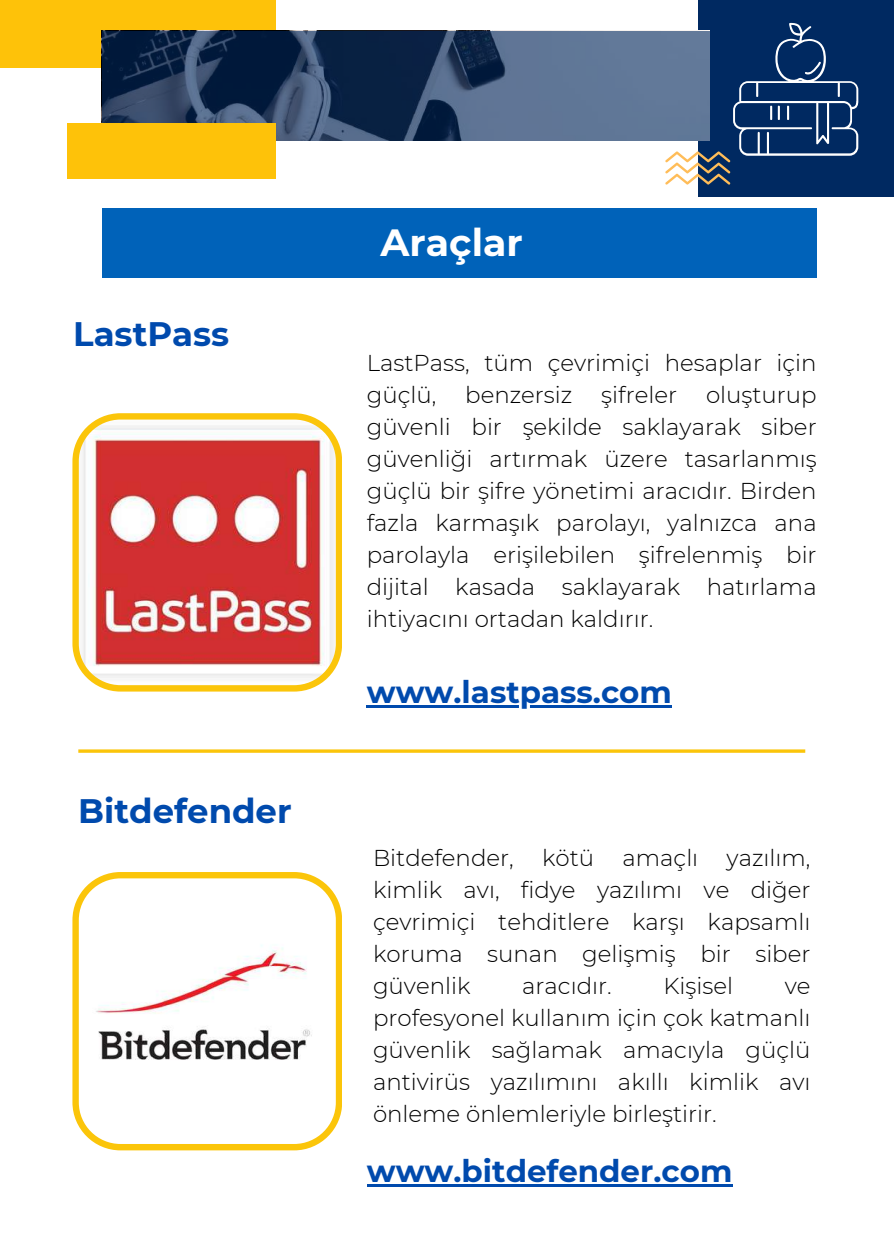
<style>
.page{position:relative;width:894px;height:1233px;background:#fff}
.page>*{position:absolute;margin:0;border:0;box-sizing:border-box;transform-origin:0 0}
.t1{font:700 37.8px "Montserrat";color:#fff}
.t2{font:700 33.9px "Montserrat";color:#004aad}
.t3{font:700 30.9px "Montserrat";color:#004aad}
.t4{font:300 22.95px/32.1px "Montserrat";color:#000;text-align:justify}
</style>
<div class="page">
<div style="left:697px;top:0;width:196px;height:197px;background:#002961"></div>
<div style="left:0;top:0;width:276px;height:68px;background:#fec209"></div>
<svg style="left:102px;top:31px;width:563px;height:109px"></svg>
<div style="left:67px;top:124px;width:209px;height:55px;background:#fec209"></div>
<svg style="left:665px;top:23px;width:193px;height:162px"></svg>
<div style="left:102px;top:209px;width:714px;height:69px;background:#0062b9"></div>
<svg style="left:78px;top:749px;width:727px;height:4px"></svg>
<svg style="left:72px;top:872px;width:270px;height:278px"></svg>
<svg style="left:72px;top:413px;width:270px;height:279px"></svg>
<hr style="left:366px;top:705px;width:305px;height:3px;background:#004aad">
<hr style="left:366px;top:1184px;width:366px;height:2px;background:#004aad">
<h2 class="t2" style="left:73px;top:313px;width:157px">LastPass</h2>
<h2 class="t2" style="left:78px;top:790px;width:215px">Bitdefender</h2>
<h1 class="t1" style="left:380px;top:220px;width:144px">Araçlar</h1>
<p class="t4" style="left:366px;top:347px;width:451px">LastPass, tüm çevrimiçi hesaplar için güçlü,</p>
<p class="t4" style="left:465px;top:379px;width:109px">benzersiz</p>
<p class="t4" style="left:601px;top:379px;width:77px">şifreler</p>
<p class="t4" style="left:366px;top:379px;width:451px;text-indent:339px">oluşturup güvenli bir şekilde saklayarak siber güvenliği artırmak üzere tasarlanmış güçlü bir şifre yönetimi aracıdır. Birden fazla karmaşık parolayı, yalnızca ana parolayla erişilebilen şifrelenmiş bir dijital kasada saklayarak hatırlama ihtiyacını ortadan kaldırır.</p>
<h3 class="t3" style="left:366px;top:673px;width:306px">www.lastpass.com</h3>
<p class="t4" style="left:373px;top:841px;width:439px">Bitdefender, kötü amaçlı yazılım, kimlik avı, fidye yazılımı ve diğer çevrimiçi tehditlere karşı kapsamlı koruma sunan gelişmiş bir siber güvenlik</p>
<p class="t4" style="left:522px;top:970px;width:91px">aracıdır.</p>
<p class="t4" style="left:663px;top:970px;width:71px">Kişisel</p>
<p class="t4" style="left:373px;top:970px;width:439px;text-indent:411px">ve profesyonel kullanım için çok katmanlı güvenlik sağlamak amacıyla güçlü antivirüs yazılımını akıllı kimlik avı önleme önlemleriyle birleştirir.</p>
<h3 class="t3" style="left:366px;top:1152px;width:367px">www.bitdefender.com</h3>
</div>
